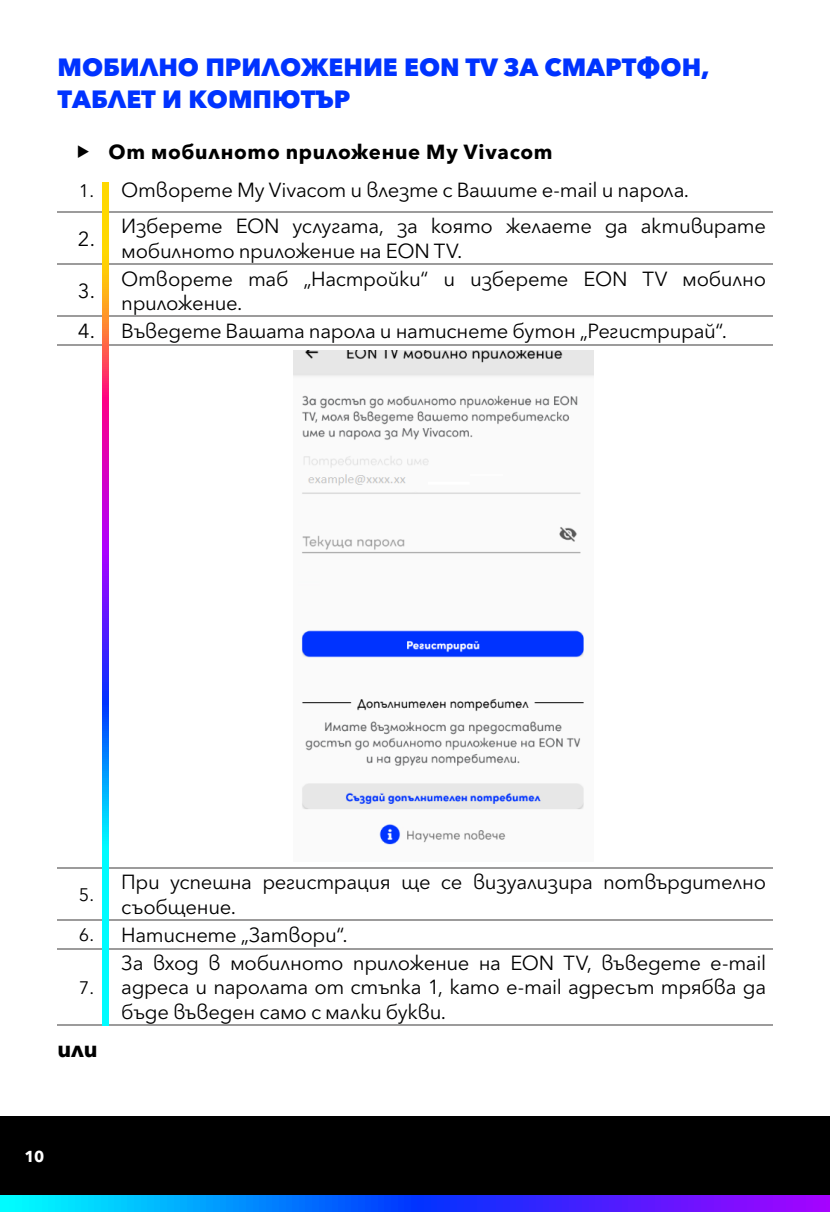
<style>
.page{position:relative;width:830px;height:1212px;background:#fff}
.page>*{position:absolute;margin:0;border:0;box-sizing:border-box;transform-origin:0 0}
.t1{font:900 24.75px/31.5px "Avenir Next Cyr";color:#03f}
.t2{font:700 22.5px "Avenir Next Cyr";color:#000}
.t3{font:20.25px/24.3px "Avenir Next Cyr";letter-spacing:-.015em;color:#000}
.t4{font:700 20.25px "Avenir Next Cyr";letter-spacing:.035em;color:#000}
.t5{font:18px "Avenir Next Cyr";color:#000}
.t6{font:700 15.75px "Avenir Next Cyr";color:#fff}
.s1{font-family:"Sofia Pro";font-weight:400}
.s2{font-size:18px}
</style>
<div class="page">
<div style="left:0;top:1116px;width:829px;height:96px;background:#000"></div>
<svg style="left:2px;top:1195px;width:827px;height:17px;background:#295cff"></svg>
<svg style="left:0;top:1195px;width:2px;height:17px"></svg>
<hr style="left:57px;top:211px;width:58px;height:1px;background:#9c9b9b">
<hr style="left:115px;top:211px;width:657px;height:1px;background:#9c9b9b">
<hr style="left:57px;top:263px;width:58px;height:2px;background:#9c9b9b">
<hr style="left:115px;top:263px;width:657px;height:2px;background:#9c9b9b">
<hr style="left:57px;top:919px;width:58px;height:1px;background:#9c9b9b">
<hr style="left:115px;top:919px;width:657px;height:1px;background:#9c9b9b">
<hr style="left:57px;top:948px;width:58px;height:1px;background:#9c9b9b">
<hr style="left:115px;top:948px;width:657px;height:1px;background:#9c9b9b">
<hr style="left:57px;top:1024px;width:58px;height:2px;background:#9c9b9b">
<hr style="left:115px;top:1024px;width:657px;height:2px;background:#9c9b9b">
<hr style="left:57px;top:316px;width:58px;height:1px;background:#9c9b9b">
<hr style="left:115px;top:316px;width:657px;height:1px;background:#9c9b9b">
<hr style="left:57px;top:344px;width:58px;height:1px;background:#9c9b9b">
<hr style="left:115px;top:344px;width:657px;height:1px;background:#9c9b9b">
<hr style="left:57px;top:867px;width:58px;height:1px;background:#9c9b9b">
<hr style="left:115px;top:867px;width:657px;height:1px;background:#9c9b9b">
<img style="left:294px;top:351px;width:299px;height:494px">
<svg style="left:102px;top:183px;width:6px;height:842px;background:#777cbc"></svg>
<p class="t1" style="left:57px;top:49px;width:653px">МОБИЛНО ПРИЛОЖЕНИЕ EON TV ЗА СМАРТФОН,<br>ТАБЛЕТ И КОМПЮТЪР</p>
<p class="t4" style="left:77px;top:136px;width:477px"><span class="s1">▶</span> От мобилното приложение My Vivacom</p>
<p class="t3" style="left:79px;top:176px;width:611px"><span class="s2">1.</span> Отворете My Vivacom и влезте с Вашите e-mail и парола.</p>
<p class="t3" style="left:78px;top:224px;width:19px">2.</p>
<p class="t3" style="left:121px;top:212px;width:646px">Изберете EON услугата, за която желаете да активирате мобилното приложение на EON TV.</p>
<p class="t3" style="left:121px;top:265px;width:646px">Отворeте таб „Настройки“ и изберете EON TV мобилно приложение.</p>
<p class="t3" style="left:78px;top:317px;width:650px">4. Въведете Вашата парола и натиснете бутон „Регистрирай“.</p>
<p class="t3" style="left:78px;top:277px;width:19px">3.</p>
<p class="t3" style="left:121px;top:868px;width:646px">При успешна регистрация ще се визуализира потвърдително съобщение.</p>
<p class="t3" style="left:79px;top:921px;width:270px"><span class="s2">6.</span> Натиснете „Затвори“.</p>
<p class="t5" style="left:79px;top:973px;width:17px">7.</p>
<p class="t5" style="left:79px;top:880px;width:17px">5.</p>
<p class="t3" style="left:121px;top:949px;width:646px;text-align:justify">За вход в мобилното приложение на ЕОN ТV, въведете e-mail адреса и паролата от стъпка 1, като e-mail адресът трябва да бъде въведен само с малки букви.</p>
<p class="t2" style="left:57px;top:1031px;width:42px">или</p>
<p class="t6" style="left:25px;top:1144px;width:21px">10</p>
</div>
